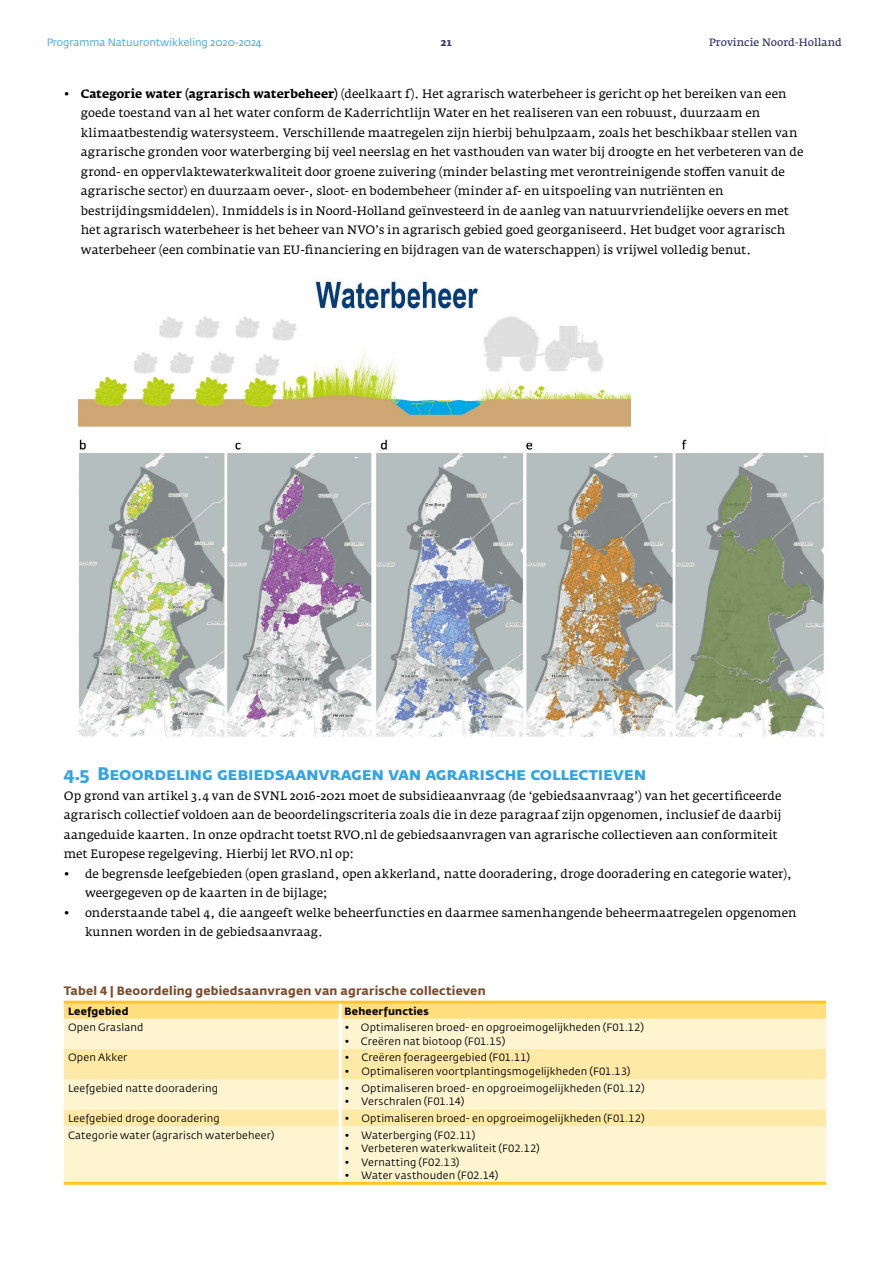
<style>
.page{position:relative;width:893px;height:1263px;background:#fff}
.page>*{position:absolute;margin:0;border:0;box-sizing:border-box;transform-origin:0 0}
.t1{font:700 18px "Fedra Sans Std";letter-spacing:-.015em;color:#32a4df}
.t2{font:12px/19.5px "Fedra Serif A Std";letter-spacing:.005em;color:#000}
.t3{font:700 12px "Fedra Sans Std";letter-spacing:.02em;color:#7c4c2c}
.t4{font:10.5px "Fedra Sans Std";letter-spacing:.02em;color:#000}
.t5{font:10.5px "Fedra Sans Std";color:#32a4df}
.t6{font:700 10.5px "Fedra Sans Std";letter-spacing:.02em;color:#000}
.t7{font:600 10.5px "Fedra Serif A Std";color:#3a366b}
.t8{font:700 10.5px "Fedra Serif A Std";color:#3a366b}
.s1{font-weight:700}
</style>
<div class="page">
<img style="left:78px;top:279px;width:553px;height:148px">
<img style="left:78px;top:439px;width:746px;height:298px">
<div style="left:64px;top:1004px;width:762px;height:15px;background:#ffde7d"></div>
<div style="left:64px;top:1019px;width:762px;height:163px;background:#fff4d0"></div>
<svg style="left:64px;top:1049px;width:762px;height:77px;background:#ffedb6"></svg>
<hr style="left:339px;top:1004px;width:3px;height:15px;background:#fff">
<hr style="left:339px;top:1019px;width:3px;height:30px;background:#fff">
<hr style="left:339px;top:1049px;width:3px;height:30px;background:#fff">
<hr style="left:339px;top:1079px;width:3px;height:30px;background:#fff">
<hr style="left:339px;top:1109px;width:3px;height:17px;background:#fff">
<hr style="left:339px;top:1126px;width:3px;height:56px;background:#fff">
<hr style="left:64px;top:1001px;width:276px;height:3px;background:#fec823">
<hr style="left:340px;top:1001px;width:486px;height:3px;background:#fec823">
<hr style="left:64px;top:1182px;width:276px;height:3px;background:#fec823">
<hr style="left:340px;top:1182px;width:486px;height:3px;background:#fec823">
<p class="t5" style="left:47px;top:35px;width:216px">Programma Natuurontwikkeling 2020-2024</p>
<p class="t8" style="left:441px;top:36px;width:13px">21</p>
<p class="t7" style="left:709px;top:36px;width:134px">Provincie Noord-Holland</p>
<p class="t2" style="left:81px;top:84px;width:724px;text-indent:-17px"><span class="s1">• Categorie water (agrarisch waterbeheer)</span> (deelkaart f). Het agrarisch waterbeheer is gericht op het bereiken van een goede toestand van al het water conform de Kaderrichtlijn Water en het realiseren van een robuust, duurzaam en klimaatbestendig watersysteem. Verschillende maatregelen zijn hierbij behulpzaam, zoals het beschikbaar stellen van agrarische gronden voor waterberging bij veel neerslag en het vasthouden van water bij droogte en het verbeteren van de grond- en oppervlaktewaterkwaliteit door groene zuivering (minder belasting met verontreinigende stoffen vanuit de agrarische sector) en duurzaam oever-, sloot- en bodembeheer (minder af- en uitspoeling van nutriënten en bestrijdingsmiddelen). Inmiddels is in Noord-Holland geïnvesteerd in de aanleg van natuurvriendelijke oevers en met het agrarisch waterbeheer is het beheer van NVO’s in agrarisch gebied goed georganiseerd. Het budget voor agrarisch waterbeheer (een combinatie van EU-financiering en bijdragen van de waterschappen) is vrijwel volledig benut.</p>
<h1 class="t1" style="left:64px;top:762px;width:584px">4.5 Beoordeling gebiedsaanvragen van agrarische collectieven</h1>
<p class="t2" style="left:64px;top:786px;width:719px">Op grond van artikel 3.4 van de SVNL 2016-2021 moet de subsidieaanvraag (de ‘gebiedsaanvraag’) van het gecertificeerde agrarisch collectief voldoen aan de beoordelingscriteria zoals die in deze paragraaf zijn opgenomen, inclusief de daarbij aangeduide kaarten. In onze opdracht toetst RVO.nl de gebiedsaanvragen van agrarische collectieven aan conformiteit met Europese regelgeving. Hierbij let RVO.nl op:</p>
<p class="t2" style="left:85px;top:864px;width:708px;text-indent:-21px">• de begrensde leefgebieden (open grasland, open akkerland, natte dooradering, droge dooradering en categorie water), weergegeven op de kaarten in de bijlage;</p>
<p class="t2" style="left:85px;top:903px;width:713px;text-indent:-21px">• onderstaande tabel 4, die aangeeft welke beheerfuncties en daarmee samenhangende beheermaatregelen opgenomen kunnen worden in de gebiedsaanvraag.</p>
<p class="t3" style="left:64px;top:983px;width:423px">Tabel 4 | Beoordeling gebiedsaanvragen van agrarische collectieven</p>
<p class="t6" style="left:68px;top:1004px;width:62px">Leefgebied</p>
<p class="t6" style="left:344px;top:1004px;width:86px">Beheerfuncties</p>
<p class="t4" style="left:68px;top:1021px;width:77px">Open Grasland</p>
<p class="t4" style="left:344px;top:1021px;width:301px">• Optimaliseren broed- en opgroeimogelijkheden (F01.12)</p>
<p class="t4" style="left:344px;top:1034px;width:162px">• Creëren nat biotoop (F01.15)</p>
<p class="t4" style="left:68px;top:1051px;width:61px">Open Akker</p>
<p class="t4" style="left:344px;top:1051px;width:187px">• Creëren foerageergebied (F01.11)</p>
<p class="t4" style="left:344px;top:1065px;width:287px">• Optimaliseren voortplantingsmogelijkheden (F01.13)</p>
<p class="t4" style="left:68px;top:1081px;width:151px">Leefgebied natte dooradering</p>
<p class="t4" style="left:344px;top:1081px;width:302px">• Optimaliseren broed- en opgroeimogelijkheden (F01.12)</p>
<p class="t4" style="left:344px;top:1095px;width:121px">• Verschralen (F01.14)</p>
<p class="t4" style="left:68px;top:1111px;width:153px">Leefgebied droge dooradering</p>
<p class="t4" style="left:344px;top:1111px;width:302px">• Optimaliseren broed- en opgroeimogelijkheden (F01.12)</p>
<p class="t4" style="left:68px;top:1128px;width:208px">Categorie water (agrarisch waterbeheer)</p>
<p class="t4" style="left:344px;top:1128px;width:132px">• Waterberging (F02.11)</p>
<p class="t4" style="left:344px;top:1142px;width:197px">• Verbeteren waterkwaliteit (F02.12)</p>
<p class="t4" style="left:344px;top:1155px;width:117px">• Vernatting (F02.13)</p>
<p class="t4" style="left:344px;top:1169px;width:155px">• Water vasthouden (F02.14)</p>
</div>
